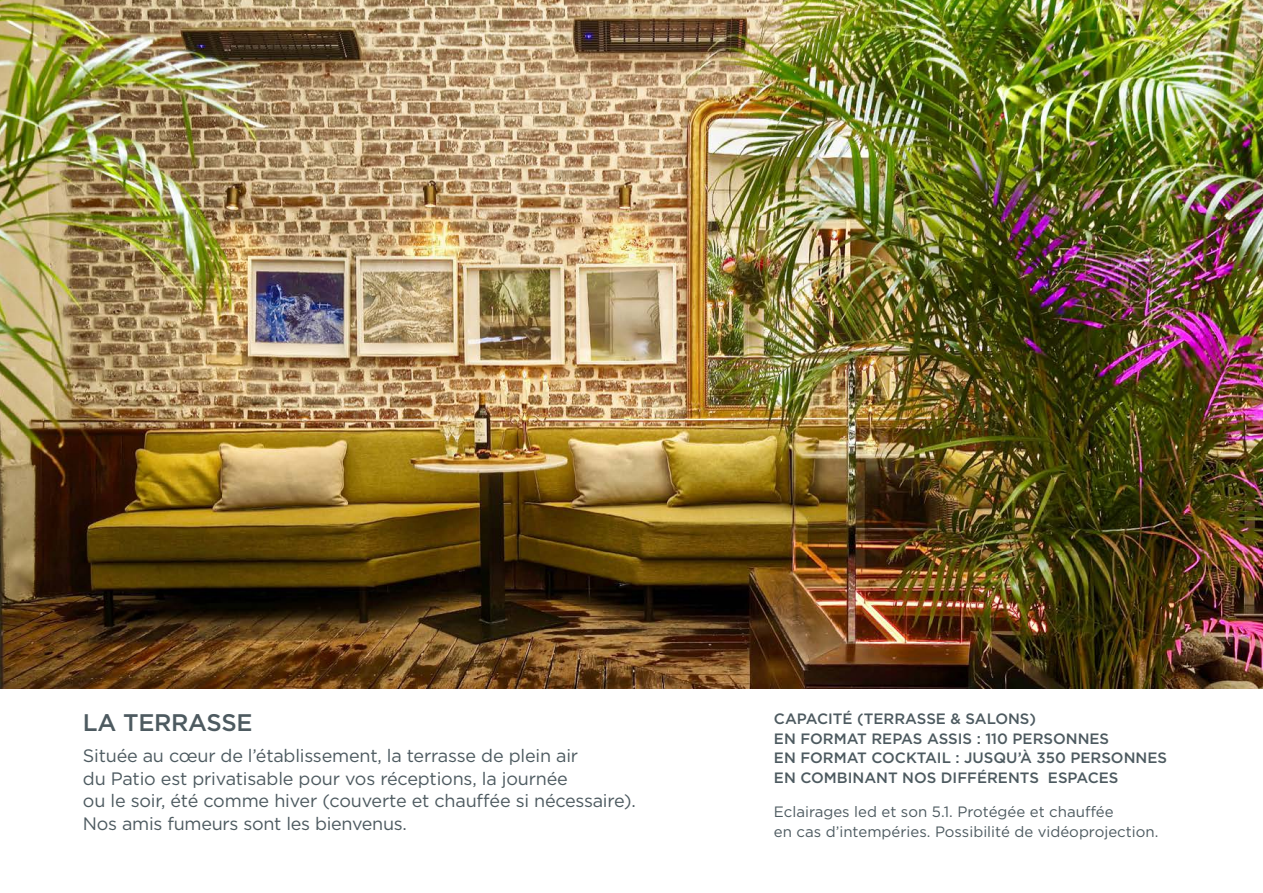
<style>
.page{position:relative;width:1263px;height:893px;background:#fff}
.page>*{position:absolute;margin:0;border:0;box-sizing:border-box;transform-origin:0 0}
.t1{font:500 24px "Gotham";letter-spacing:-.01em;color:#4d5a60}
.t2{font:18px/22.5px "Gotham";letter-spacing:-.01em;color:#4d5a60}
.t3{font:500 15px/19.5px "Gotham";color:#4d5a60}
.t4{font:15px/19.5px "Gotham";color:#4d5a60}
</style>
<div class="page">
<img style="left:0;top:0;width:1263px;height:689px">
<h1 class="t1" style="left:83px;top:707px;width:171px">LA TERRASSE</h1>
<p class="t2" style="left:83px;top:744px;width:554px">Située au cœur de l’établissement, la terrasse de plein air<br>du Patio est privatisable pour vos réceptions, la journée<br>ou le soir, été comme hiver (couverte et chauffée si nécessaire).<br>Nos amis fumeurs sont les bienvenus.</p>
<p class="t3" style="left:774px;top:709px;width:395px">CAPACITÉ (TERRASSE &amp; SALONS)<br>EN FORMAT REPAS ASSIS : 110 PERSONNES<br>EN FORMAT COCKTAIL : JUSQU’À 350 PERSONNES EN COMBINANT NOS DIFFÉRENTS ESPACES</p>
<p class="t4" style="left:774px;top:802px;width:386px">Eclairages led et son 5.1. Protégée et chauffée<br>en cas d’intempéries. Possibilité de vidéoprojection.</p>
</div>
